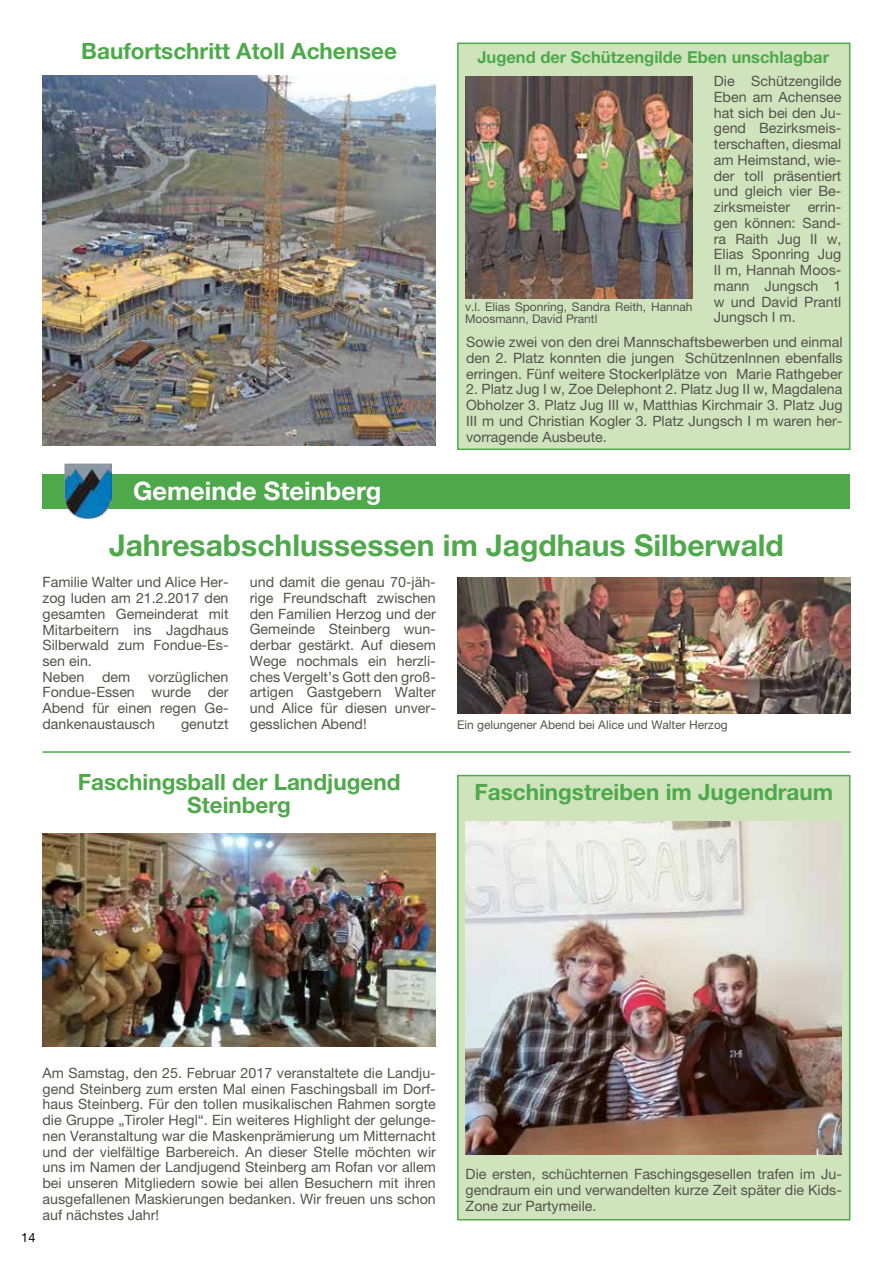
<style>
.page{position:relative;width:893px;height:1263px;background:#fff}
.page>*{position:absolute;margin:0;border:0;box-sizing:border-box;transform-origin:0 0}
.t1{font:700 30px "Helvetica Neue LT Pro";color:#4da94a}
.t2{font:700 25.5px "Helvetica Neue LT Pro";color:#fff}
.t3{font:700 22.5px/22.5px "Helvetica Neue LT Pro";color:#4da94a;text-align:center}
.t4{font:700 16.5px "Helvetica Neue LT Pro";color:#4da94a}
.t5{font:14.25px/15.8px "Helvetica Neue LT Pro";color:#55524e;text-align:justify}
.t6{font:12.75px "Helvetica Neue LT Pro";color:#000}
.t7{font:12px/12px "Helvetica Neue LT Pro";color:#55524e}
</style>
<div class="page">
<img style="left:43px;top:834px;width:393px;height:212px">
<img style="left:457px;top:577px;width:393px;height:136px">
<div style="left:457px;top:775px;width:393px;height:445px;background:#cfe4bc;border:2px solid #4da94a"></div>
<img style="left:466px;top:822px;width:376px;height:332px">
<div style="left:43px;top:474px;width:807px;height:34px;background:#4da94a"></div>
<img style="left:64px;top:463px;width:48px;height:56px">
<hr style="left:43px;top:751px;width:807px;height:2px;background:#4da94a">
<img style="left:43px;top:76px;width:393px;height:369px">
<div style="left:457px;top:43px;width:393px;height:407px;background:#cfe4bc;border:2px solid #4da94a"></div>
<img style="left:465px;top:76px;width:228px;height:222px">
<h3 class="t3" style="left:81px;top:39px;width:317px">Baufortschritt Atoll Achensee</h3>
<p class="t4" style="left:477px;top:47px;width:353px">Jugend der Schützengilde Eben unschlagbar</p>
<p class="t5" style="left:714px;top:73px;width:129px">Die Schützengilde Eben am Achensee hat sich bei den Ju&shy;gend Bezirksmeis&shy;terschaften, diesmal am Heimstand, wie&shy;der toll präsentiert und gleich vier Be&shy;zirksmeister errin&shy;gen können: Sand&shy;ra Raith Jug II w, Elias Sponring Jug II m, Hannah Moos&shy;mann Jungsch 1 w und David Prantl Jungsch I m.</p>
<p class="t7" style="left:465px;top:301px;width:229px">v.l. Elias Sponring, Sandra Reith, Hannah<br>Moosmann, David Prantl</p>
<p class="t5" style="left:466px;top:334px;width:378px">Sowie zwei von den drei Mannschaftsbewerben und einmal den 2. Platz konnten die jungen SchützenInnen ebenfalls erringen. Fünf weitere Stockerlplätze von Marie Rathgeber</p>
<p class="t5" style="left:466px;top:381px;width:378px">2. Platz Jug I w, Zoe Delephont 2. Platz Jug II w, Magdalena Obholzer 3. Platz Jug III w, Matthias Kirchmair 3. Platz Jug III m und Christian Kogler 3. Platz Jungsch I m waren her&shy;vorragende Ausbeute.</p>
<h2 class="t2" style="left:133px;top:475px;width:250px">Gemeinde Steinberg</h2>
<h1 class="t1" style="left:109px;top:527px;width:676px">Jahresabschlussessen im Jagdhaus Silberwald</h1>
<p class="t5" style="left:43px;top:574px;width:188px;text-align:left">Familie Walter und Alice Her&shy;zog luden am 21.2.2017 den gesamten Gemeinderat mit<br>Mitarbeitern ins Jagdhaus<br>Silberwald zum Fondue-Es&shy;sen ein.<br>Neben dem vorzüglichen<br>Fondue-Essen wurde der<br>Abend für einen regen Ge&shy;dankenaustausch</p>
<p class="t5" style="left:250px;top:574px;width:188px">und damit die genau 70-jäh&shy;rige Freundschaft zwischen den Familien Herzog und der Gemeinde Steinberg wun&shy;derbar gestärkt. Auf diesem Wege nochmals ein herzli&shy;ches Vergelt’s Gott den groß&shy;artigen Gastgebern Walter und Alice für diesen unver&shy;gesslichen Abend!</p>
<p class="t5" style="left:181px;top:716px;width:49px">genutzt</p>
<p class="t7" style="left:457px;top:718px;width:272px">Ein gelungener Abend bei Alice und Walter Herzog</p>
<h3 class="t3" style="left:78px;top:770px;width:324px">Faschingsball der Landjugend<br>Steinberg</h3>
<h3 class="t3" style="left:474px;top:781px;width:360px">Faschingstreiben im Jugendraum</h3>
<p class="t5" style="left:43px;top:1065px;width:395px">Am Samstag, den 25. Februar 2017 veranstaltete die Landju&shy;gend Steinberg zum ersten Mal einen Faschingsball im Dorf&shy;haus Steinberg. Für den tollen musikalischen Rahmen sorgte die Gruppe „Tiroler Hegl“. Ein weiteres Highlight der gelunge&shy;nen Veranstaltung war die Maskenprämierung um Mitternacht und der vielfältige Barbereich. An dieser Stelle möchten wir uns im Namen der Landjugend Steinberg am Rofan vor allem bei unseren Mitgliedern sowie bei allen Besuchern mit ihren ausgefallenen Maskierungen bedanken. Wir freuen uns schon auf nächstes Jahr!</p>
<p class="t6" style="left:21px;top:1229px;width:16px">14</p>
<p class="t5" style="left:466px;top:1166px;width:378px">Die ersten, schüchternen Faschingsgesellen trafen im Ju&shy;gendraum ein und verwandelten kurze Zeit später die Kids-Zone zur Partymeile.</p>
</div>
